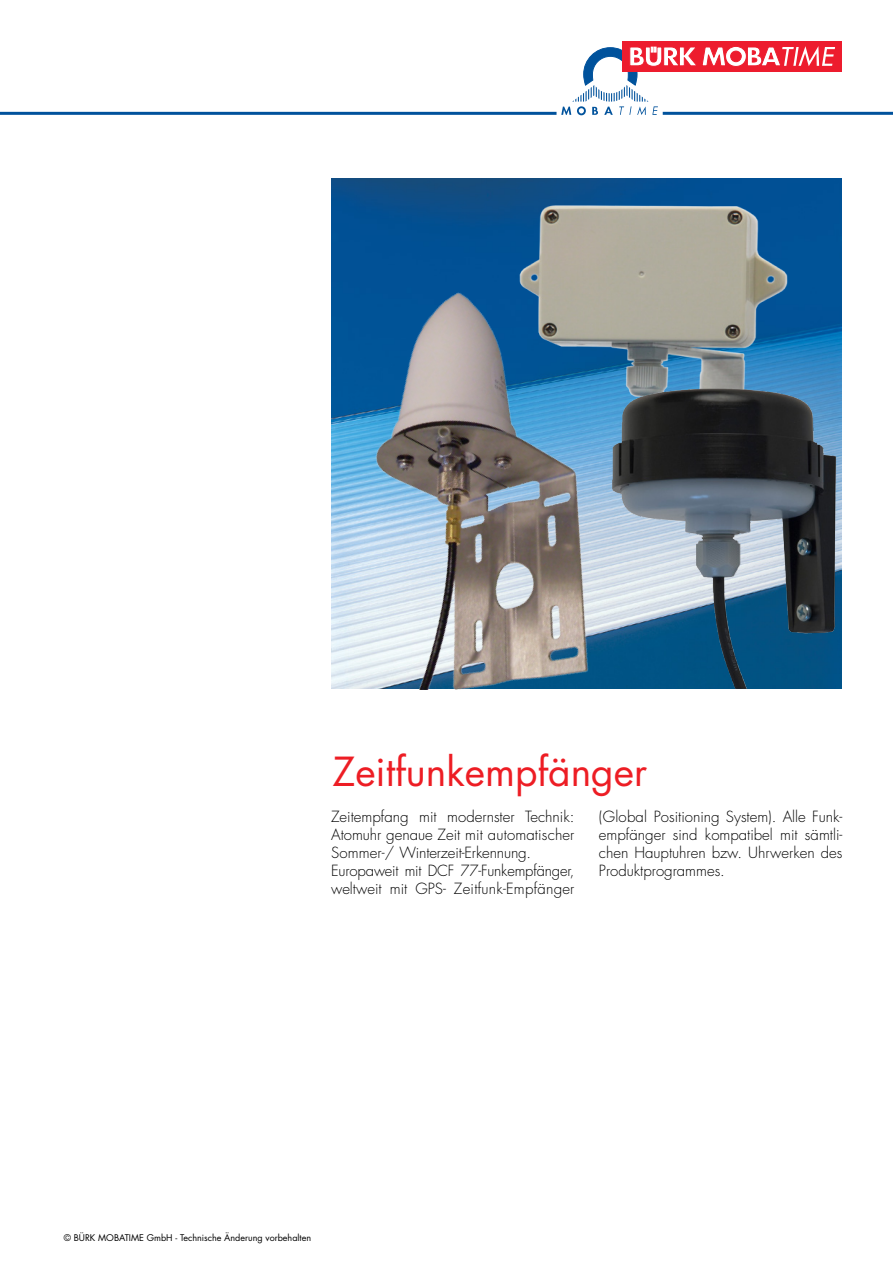
<style>
.page{position:relative;width:893px;height:1263px;background:#fff}
.page>*{position:absolute;margin:0;border:0;box-sizing:border-box;transform-origin:0 0}
.t1{font:39px "Futura Std";color:#ed1d24}
.t2{font:300 15px/18px "Futura Std";color:#000}
.t3{font:9px "Futura Std";color:#000}
</style>
<div class="page">
<div style="left:622px;top:41px;width:220px;height:31px;background:#ed1c2e"></div>
<svg style="left:561px;top:46px;width:274px;height:69px"></svg>
<hr style="left:663px;top:112px;width:230px;height:3px;background:#00529c">
<hr style="left:0;top:112px;width:556px;height:3px;background:#00529c">
<img style="left:332px;top:179px;width:510px;height:510px">
<img style="left:366px;top:279px;width:225px;height:411px">
<img style="left:513px;top:197px;width:293px;height:304px">
<img style="left:612px;top:388px;width:136px;height:301px">
<h1 class="t1" style="left:333px;top:747px;width:316px">Zeitfunkempfänger</h1>
<p class="t2" style="left:331px;top:808px;width:245px">Zeitempfang mit modernster Technik:<br>Atomuhr genaue Zeit mit automatischer Sommer-/ Winterzeit-Erkennung.<br>Europaweit mit DCF 77-Funkempfänger, weltweit mit GPS- Zeitfunk-Empfänger</p>
<p class="t2" style="left:599px;top:808px;width:245px;text-align:justify">(Global Positioning System). Alle Funk&shy;empfänger sind kompatibel mit sämtli&shy;chen Hauptuhren bzw. Uhrwerken des Produktprogrammes.</p>
<p class="t3" style="left:64px;top:1231px;width:249px">© BÜRK MOBATIME GmbH - Technische Änderung vorbehalten</p>
</div>
